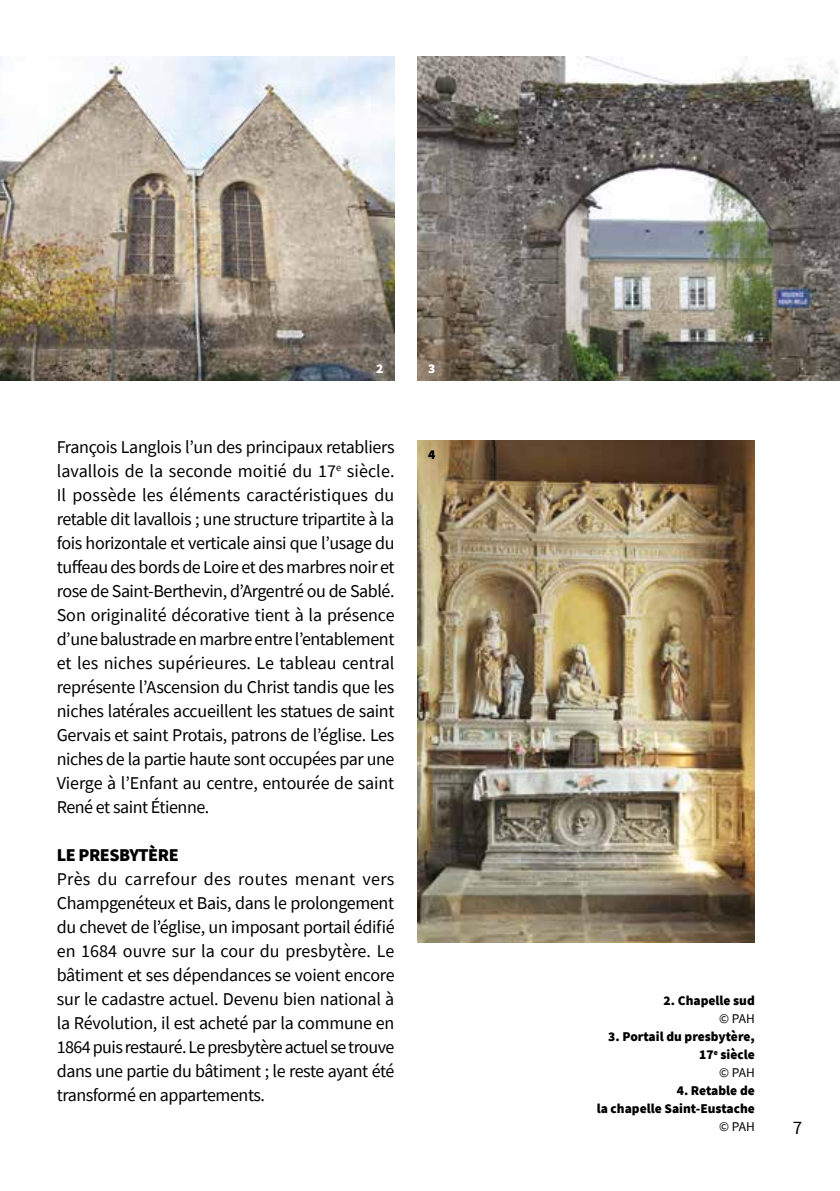
<style>
.page{position:relative;width:840px;height:1191px;background:#fff}
.page>*{position:absolute;margin:0;border:0;box-sizing:border-box;transform-origin:0 0}
.t1{font:19px "Source Sans Pro";color:#000}
.t2{font:18px/24px "Source Sans Pro";letter-spacing:-.025em;color:#000;text-align:justify}
.t3{font:900 18px "Source Sans Pro";letter-spacing:-.025em;color:#000}
.t4{font:900 13.4px/18px "Source Sans Pro";color:#000;text-align:right}
.t5{font:13.4px "Source Sans Pro";letter-spacing:-.025em;color:#000}
.t6{font:900 13.4px "Source Sans Pro";color:#fff}
.s1{font-weight:400}
</style>
<div class="page">
<img style="left:417px;top:441px;width:337px;height:502px">
<img style="left:0;top:57px;width:394px;height:324px">
<img style="left:417px;top:57px;width:422px;height:324px">
<p class="t6" style="left:376px;top:359px;width:9px">2</p>
<p class="t6" style="left:428px;top:359px;width:9px">3</p>
<p class="t2" style="left:57px;top:435px;width:339px">François Langlois l’un des principaux retabliers lavallois de la seconde moitié du 17<sup>e</sup> siècle.<br>Il possède les éléments caractéristiques du retable dit lavallois ; une structure tripartite à la fois horizontale et verticale ainsi que l’usage du tuffeau des bords de Loire et des marbres noir et rose de Saint-Berthevin, d’Argentré ou de Sablé.<br>Son originalité décorative tient à la présence d’une balustrade en marbre entre l’entablement et les niches supérieures. Le tableau central représente l’Ascension du Christ tandis que les niches latérales accueillent les statues de saint Gervais et saint Protais, patrons de l’église. Les niches de la partie haute sont occupées par une Vierge à l’Enfant au centre, entourée de saint René et saint Étienne.</p>
<p class="t3" style="left:57px;top:842px;width:123px">LE PRESBYTÈRE</p>
<p class="t2" style="left:57px;top:867px;width:339px">Près du carrefour des routes menant vers Champgenéteux et Bais, dans le prolongement du chevet de l’église, un imposant portail édifié en 1684 ouvre sur la cour du presbytère. Le bâtiment et ses dépendances se voient encore sur le cadastre actuel. Devenu bien national à la Révolution, il est acheté par la commune en 1864 puis restauré. Le presbytère actuel se trouve dans une partie du bâtiment ; le reste ayant été transformé en appartements.</p>
<p class="t4" style="left:428px;top:445px;width:9px">4</p>
<p class="t4" style="left:663px;top:991px;width:93px">2. Chapelle sud</p>
<p class="t5" style="left:718px;top:1010px;width:37px">© PAH</p>
<p class="t4" style="left:608px;top:1027px;width:148px">3. Portail du presbytère,<br>17<sup>e</sup> siècle<br><span class="s1">© PAH</span></p>
<p class="t4" style="left:596px;top:1081px;width:159px">4. Retable de<br>la chapelle Saint-Eustache</p>
<p class="t5" style="left:718px;top:1118px;width:37px">© PAH</p>
<p class="t1" style="left:792px;top:1116px;width:11px">7</p>
</div>
